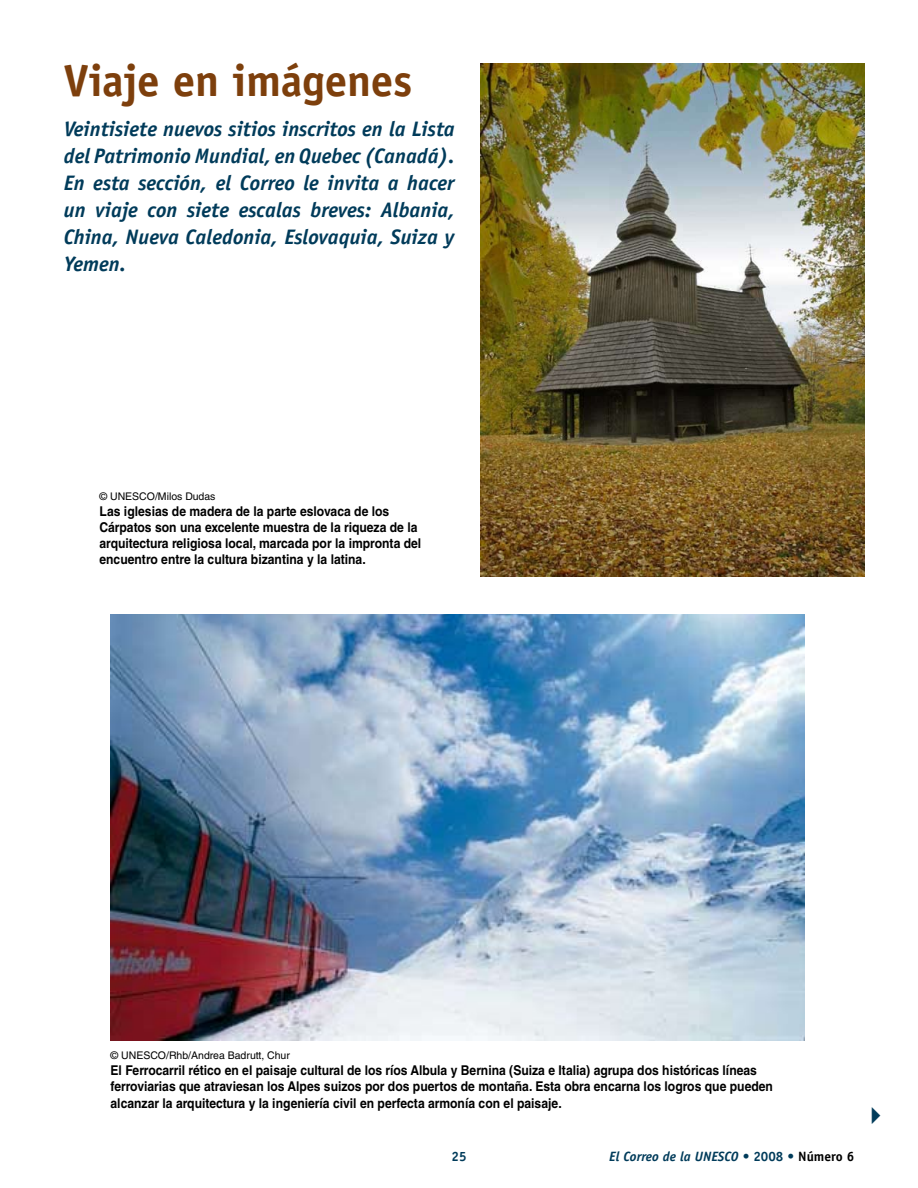
<style>
.page{position:relative;width:918px;height:1188px;background:#fff}
.page>*{position:absolute;margin:0;border:0;box-sizing:border-box;transform-origin:0 0}
.t1{font:700 45px "Officina Sans Std";letter-spacing:-.01em;color:#7d3f0c}
.t2{font:italic 700 21px/27px "Officina Sans Std";color:#003b5a;text-align:justify}
.t3{font:700 13.5px/16.2px "Helvetica LT Std";color:#000;scale:.9 1}
.t4{font:italic 700 13.5px "Officina Sans";color:#003b5a}
.t5{font:700 13.5px "Officina Sans Std";color:#003b5a}
.t6{font:10.5px "Helvetica LT Std";color:#000}
.s1{font-family:"Officina Sans Std";font-style:normal}
.s2{font-family:"Officina Sans Std";font-style:normal;color:#000}
</style>
<div class="page">
<img style="left:480px;top:64px;width:384px;height:512px">
<img style="left:111px;top:615px;width:694px;height:426px">
<h1 class="t1" style="left:64px;top:53px;width:350px">Viaje en imágenes</h1>
<h2 class="t2" style="left:64px;top:115px;width:392px">Veintisiete nuevos sitios inscritos en la Lista del Patrimonio Mundial, en Quebec (Canadá).<br>En esta sección, el Correo le invita a hacer un viaje con siete escalas breves: Albania, China, Nueva Caledonia, Eslovaquia, Suiza y Yemen.</h2>
<p class="t6" style="left:99px;top:490px;width:118px">© UNESCO/Milos Dudas</p>
<p class="t3" style="left:99px;top:503px;width:359px">Las iglesias de madera de la parte eslovaca de los Cárpatos son una excelente muestra de la riqueza de la arquitectura religiosa local, marcada por la impronta del encuentro entre la cultura bizantina y la latina.</p>
<p class="t6" style="left:111px;top:1049px;width:181px">© UNESCO/Rhb/Andrea Badrutt, Chur</p>
<p class="t3" style="left:111px;top:1062px;width:738px">El Ferrocarril rético en el paisaje cultural de los ríos Albula y Bernina (Suiza e Italia) agrupa dos históricas líneas ferroviarias que atraviesan los Alpes suizos por dos puertos de montaña. Esta obra encarna los logros que pueden alcanzar la arquitectura y la ingeniería civil en perfecta armonía con el paisaje.</p>
<p class="t5" style="left:451px;top:1148px;width:17px">25</p>
<p class="t4" style="left:609px;top:1149px;width:247px">El Correo de la UNESCO <span class="s1">• 2008 •</span> <span class="s2">Número 6</span></p>
</div>
